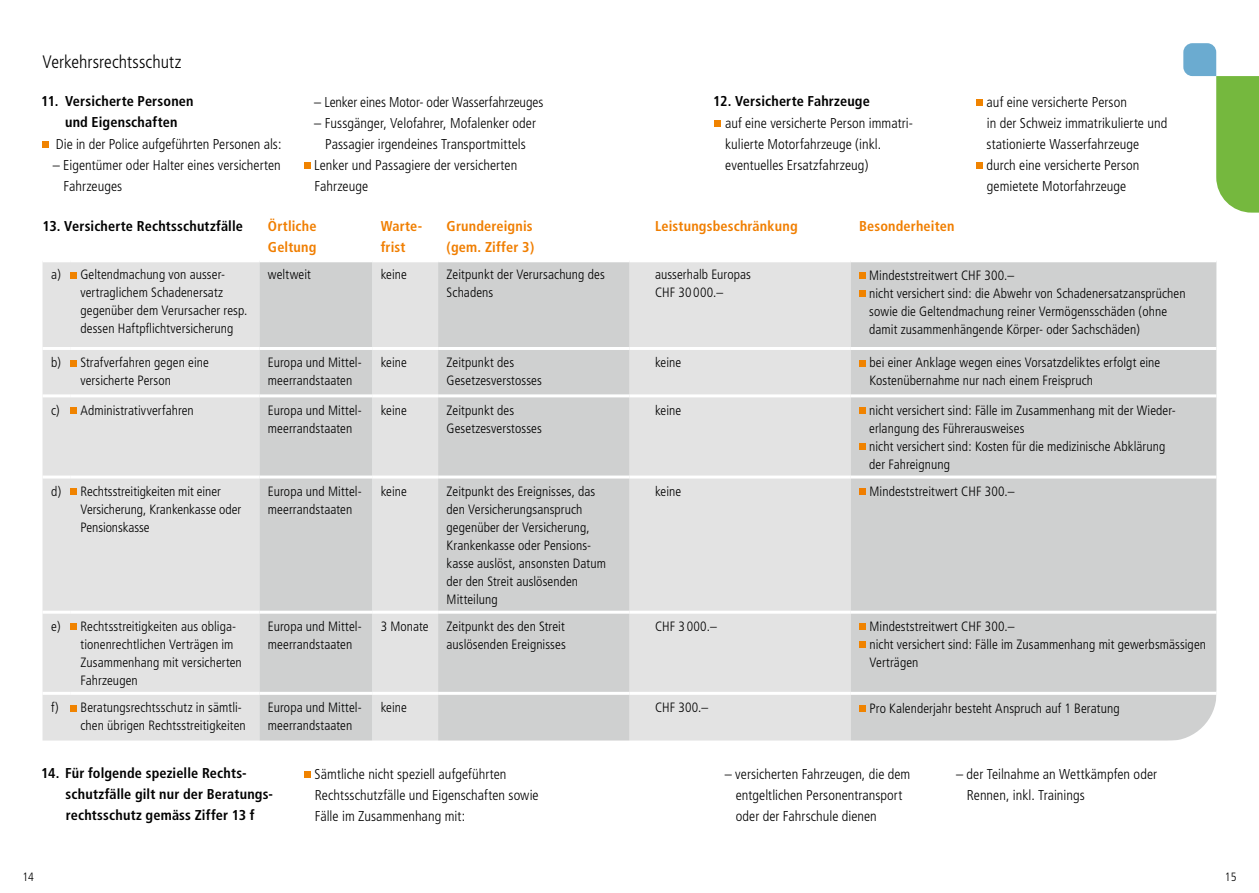
<style>
.page{position:relative;width:1259px;height:893px;background:#fff}
.page>*{position:absolute;margin:0;border:0;box-sizing:border-box;transform-origin:0 0}
.t1{font:300 condensed 18px "Frutiger";letter-spacing:.005em;color:#000}
.t2{font:300 condensed 14.25px/21px "Frutiger";letter-spacing:.005em;color:#000}
.t3{font:700 condensed 14.25px/21px "Frutiger";letter-spacing:.01em;color:#000}
.t4{font:700 condensed 14.25px/21px "Frutiger";letter-spacing:.01em;color:#f07e00}
.t5{font:300 condensed 13.5px/18px "Frutiger";letter-spacing:.005em;color:#000}
.t6{font:300 condensed 12px "Frutiger";color:#000}
</style>
<div class="page">
<svg style="left:1183px;top:43px;width:76px;height:170px"></svg>
<div style="left:304px;top:771px;width:7px;height:7px;background:#f08300"></div>
<div style="left:42px;top:141px;width:7px;height:7px;background:#f08300"></div>
<div style="left:304px;top:162px;width:6px;height:7px;background:#f08300"></div>
<div style="left:714px;top:120px;width:7px;height:7px;background:#f08300"></div>
<div style="left:976px;top:99px;width:7px;height:7px;background:#f08300"></div>
<div style="left:976px;top:162px;width:7px;height:7px;background:#f08300"></div>
<div style="left:43px;top:262px;width:216px;height:478px;background:#e3e3e3"></div>
<svg style="left:259px;top:262px;width:957px;height:478px;background:#d5d5d5"></svg>
<hr style="left:43px;top:394px;width:27px;height:3px;background:#fff">
<hr style="left:70px;top:394px;width:189px;height:3px;background:#fff">
<hr style="left:259px;top:394px;width:113px;height:3px;background:#fff">
<hr style="left:372px;top:394px;width:66px;height:3px;background:#fff">
<hr style="left:438px;top:394px;width:191px;height:3px;background:#fff">
<hr style="left:629px;top:394px;width:221px;height:3px;background:#fff">
<hr style="left:850px;top:394px;width:366px;height:3px;background:#fff">
<hr style="left:43px;top:611px;width:27px;height:3px;background:#fff">
<hr style="left:70px;top:611px;width:189px;height:3px;background:#fff">
<hr style="left:259px;top:611px;width:113px;height:3px;background:#fff">
<hr style="left:372px;top:611px;width:66px;height:3px;background:#fff">
<hr style="left:438px;top:611px;width:191px;height:3px;background:#fff">
<hr style="left:629px;top:611px;width:221px;height:3px;background:#fff">
<hr style="left:850px;top:611px;width:366px;height:3px;background:#fff">
<hr style="left:43px;top:347px;width:27px;height:3px;background:#fff">
<hr style="left:70px;top:347px;width:189px;height:3px;background:#fff">
<hr style="left:259px;top:347px;width:113px;height:3px;background:#fff">
<hr style="left:372px;top:347px;width:66px;height:3px;background:#fff">
<hr style="left:438px;top:347px;width:191px;height:3px;background:#fff">
<hr style="left:629px;top:347px;width:221px;height:3px;background:#fff">
<hr style="left:850px;top:347px;width:366px;height:3px;background:#fff">
<hr style="left:43px;top:476px;width:27px;height:3px;background:#fff">
<hr style="left:70px;top:476px;width:189px;height:3px;background:#fff">
<hr style="left:259px;top:476px;width:113px;height:3px;background:#fff">
<hr style="left:372px;top:476px;width:66px;height:3px;background:#fff">
<hr style="left:438px;top:476px;width:191px;height:3px;background:#fff">
<hr style="left:629px;top:476px;width:221px;height:3px;background:#fff">
<hr style="left:850px;top:476px;width:366px;height:3px;background:#fff">
<hr style="left:43px;top:692px;width:27px;height:3px;background:#fff">
<hr style="left:70px;top:692px;width:189px;height:3px;background:#fff">
<hr style="left:259px;top:692px;width:113px;height:3px;background:#fff">
<hr style="left:372px;top:692px;width:66px;height:3px;background:#fff">
<hr style="left:438px;top:692px;width:191px;height:3px;background:#fff">
<hr style="left:629px;top:692px;width:221px;height:3px;background:#fff">
<hr style="left:850px;top:692px;width:366px;height:3px;background:#fff">
<div style="left:70px;top:272px;width:7px;height:7px;background:#f08300"></div>
<div style="left:859px;top:272px;width:7px;height:7px;background:#f08300"></div>
<div style="left:859px;top:290px;width:7px;height:7px;background:#f08300"></div>
<div style="left:70px;top:360px;width:7px;height:7px;background:#f08300"></div>
<div style="left:859px;top:360px;width:7px;height:7px;background:#f08300"></div>
<div style="left:70px;top:407px;width:7px;height:7px;background:#f08300"></div>
<div style="left:859px;top:407px;width:7px;height:7px;background:#f08300"></div>
<div style="left:859px;top:443px;width:7px;height:7px;background:#f08300"></div>
<div style="left:70px;top:488px;width:7px;height:7px;background:#f08300"></div>
<div style="left:859px;top:488px;width:7px;height:7px;background:#f07e00"></div>
<div style="left:70px;top:624px;width:7px;height:6px;background:#f08300"></div>
<div style="left:859px;top:624px;width:7px;height:6px;background:#f08300"></div>
<div style="left:859px;top:642px;width:7px;height:6px;background:#f08300"></div>
<div style="left:70px;top:705px;width:7px;height:6px;background:#f08300"></div>
<div style="left:859px;top:705px;width:7px;height:6px;background:#f08300"></div>
<svg style="left:1142px;top:667px;width:75px;height:74px;background:#d5d6d6"></svg>
<h1 class="t1" style="left:43px;top:52px;width:140px">Verkehrsrechtsschutz</h1>
<p class="t3" style="left:41px;top:91px;width:154px;text-align:center">11. Versicherte Personen und Eigenschaften</p>
<p class="t2" style="left:56px;top:134px;width:227px">Die in der Police aufgeführten Personen als:</p>
<p class="t2" style="left:64px;top:155px;width:219px;text-indent:-11px">– Eigentümer oder Halter eines versicherten<br>Fahrzeuges</p>
<p class="t2" style="left:314px;top:92px;width:230px">– Lenker eines Motor- oder Wasserfahrzeuges</p>
<p class="t2" style="left:314px;top:113px;width:223px">– Fussgänger, Velofahrer, Mofalenker oder</p>
<p class="t2" style="left:325px;top:134px;width:202px">Passagier irgendeines Transportmittels</p>
<p class="t2" style="left:314px;top:155px;width:205px">Lenker und Passagiere der versicherten</p>
<p class="t2" style="left:315px;top:176px;width:55px">Fahrzeuge</p>
<p class="t3" style="left:713px;top:91px;width:158px">12. Versicherte Fahrzeuge</p>
<p class="t2" style="left:725px;top:113px;width:188px">auf eine versicherte Person immatri&shy;kulierte Motorfahrzeuge (inkl. eventuelles Ersatzfahrzeug)</p>
<p class="t2" style="left:986px;top:92px;width:182px">auf eine versicherte Person<br>in der Schweiz immatrikulierte und stationierte Wasserfahrzeuge durch eine versicherte Person gemietete Motorfahrzeuge</p>
<p class="t3" style="left:43px;top:216px;width:202px">13. Versicherte Rechtsschutzfälle</p>
<p class="t4" style="left:268px;top:216px;width:50px">Örtliche<br>Geltung</p>
<p class="t4" style="left:381px;top:216px;width:43px">Warte&shy;frist</p>
<p class="t4" style="left:446px;top:216px;width:89px">Grundereignis (gem. Ziffer 3)</p>
<p class="t4" style="left:655px;top:216px;width:144px">Leistungsbeschränkung</p>
<p class="t4" style="left:859px;top:216px;width:97px">Besonderheiten</p>
<p class="t5" style="left:80px;top:266px;width:168px;text-indent:-29px">a) Geltendmachung von ausser&shy;vertraglichem Schadenersatz gegenüber dem Verursacher resp. dessen Haftpflichtversicherung</p>
<p class="t5" style="left:268px;top:266px;width:44px">weltweit</p>
<p class="t5" style="left:381px;top:266px;width:28px">keine</p>
<p class="t5" style="left:446px;top:266px;width:160px">Zeitpunkt der Verursachung des<br>Schadens</p>
<p class="t5" style="left:655px;top:266px;width:98px">ausserhalb Europas<br>CHF 30 000.–</p>
<p class="t5" style="left:869px;top:267px;width:318px">Mindeststreitwert CHF 300.–<br>nicht versichert sind: die Abwehr von Schadenersatzansprüchen sowie die Geltendmachung reiner Vermögensschäden (ohne damit zusammenhängende Körper- oder Sachschäden)</p>
<p class="t5" style="left:80px;top:354px;width:130px;text-indent:-29px">b) Strafverfahren gegen eine versicherte Person</p>
<p class="t5" style="left:268px;top:354px;width:94px">Europa und Mittel&shy;meerrandstaaten</p>
<p class="t5" style="left:381px;top:354px;width:28px">keine</p>
<p class="t5" style="left:446px;top:354px;width:97px">Zeitpunkt des<br>Gesetzesverstosses</p>
<p class="t5" style="left:655px;top:354px;width:28px">keine</p>
<p class="t5" style="left:869px;top:354px;width:292px">bei einer Anklage wegen eines Vorsatzdeliktes erfolgt eine<br>Kostenübernahme nur nach einem Freispruch</p>
<p class="t5" style="left:51px;top:401px;width:144px">c) Administrativverfahren</p>
<p class="t5" style="left:268px;top:401px;width:94px">Europa und Mittel&shy;meerrandstaaten</p>
<p class="t5" style="left:381px;top:401px;width:28px">keine</p>
<p class="t5" style="left:446px;top:401px;width:97px">Zeitpunkt des<br>Gesetzesverstosses</p>
<p class="t5" style="left:655px;top:401px;width:28px">keine</p>
<p class="t5" style="left:869px;top:402px;width:307px">nicht versichert sind: Fälle im Zusammenhang mit der Wieder&shy;erlangung des Führerausweises<br>nicht versichert sind: Kosten für die medizinische Abklärung der Fahreignung</p>
<p class="t5" style="left:80px;top:482px;width:162px;text-indent:-29px">d) Rechtsstreitigkeiten mit einer<br>Versicherung, Krankenkasse oder<br>Pensionskasse</p>
<p class="t5" style="left:268px;top:482px;width:94px">Europa und Mittel&shy;meerrandstaaten</p>
<p class="t5" style="left:381px;top:482px;width:28px">keine</p>
<p class="t5" style="left:446px;top:482px;width:161px">Zeitpunkt des Ereignisses, das den Versicherungsanspruch gegenüber der Versicherung,<br>Krankenkasse oder Pensions&shy;kasse auslöst, ansonsten Datum der den Streit auslösenden<br>Mitteilung</p>
<p class="t5" style="left:655px;top:482px;width:28px">keine</p>
<p class="t5" style="left:869px;top:482px;width:147px">Mindeststreitwert CHF 300.–</p>
<p class="t5" style="left:80px;top:617px;width:163px;text-indent:-29px">e) Rechtsstreitigkeiten aus obliga&shy;tionenrechtlichen Verträgen im<br>Zusammenhang mit versicherten<br>Fahrzeugen</p>
<p class="t5" style="left:268px;top:617px;width:94px">Europa und Mittel&shy;meerrandstaaten</p>
<p class="t5" style="left:381px;top:617px;width:50px">3 Monate</p>
<p class="t5" style="left:446px;top:617px;width:121px">Zeitpunkt des den Streit auslösenden Ereignisses</p>
<p class="t5" style="left:655px;top:617px;width:63px">CHF 3 000.–</p>
<p class="t5" style="left:869px;top:617px;width:338px">Mindeststreitwert CHF 300.–<br>nicht versichert sind: Fälle im Zusammenhang mit gewerbsmässigen<br>Verträgen</p>
<p class="t5" style="left:51px;top:698px;width:196px;text-align:right">f) Beratungsrechtsschutz in sämtli&shy;chen übrigen Rechtsstreitigkeiten</p>
<p class="t5" style="left:268px;top:698px;width:94px">Europa und Mittel&shy;meerrandstaaten</p>
<p class="t5" style="left:381px;top:698px;width:28px">keine</p>
<p class="t5" style="left:655px;top:698px;width:55px">CHF 300.–</p>
<p class="t5" style="left:869px;top:699px;width:252px">Pro Kalenderjahr besteht Anspruch auf 1 Beratung</p>
<p class="t3" style="left:66px;top:763px;width:209px;text-indent:-24px">14. Für folgende spezielle Rechts&shy;schutzfälle gilt nur der Beratungs&shy;rechtsschutz gemäss Ziffer 13 f</p>
<p class="t2" style="left:315px;top:764px;width:226px">Sämtliche nicht speziell aufgeführten<br>Rechtsschutzfälle und Eigenschaften sowie<br>Fälle im Zusammenhang mit:</p>
<p class="t2" style="left:736px;top:764px;width:176px;text-indent:-11px">– versicherten Fahrzeugen, die dem entgeltlichen Personentransport oder der Fahrschule dienen</p>
<p class="t2" style="left:967px;top:764px;width:192px;text-indent:-11px">– der Teilnahme an Wettkämpfen oder<br>Rennen, inkl. Trainings</p>
<p class="t6" style="left:22px;top:870px;width:13px">14</p>
<p class="t6" style="left:1225px;top:870px;width:13px">15</p>
</div>
